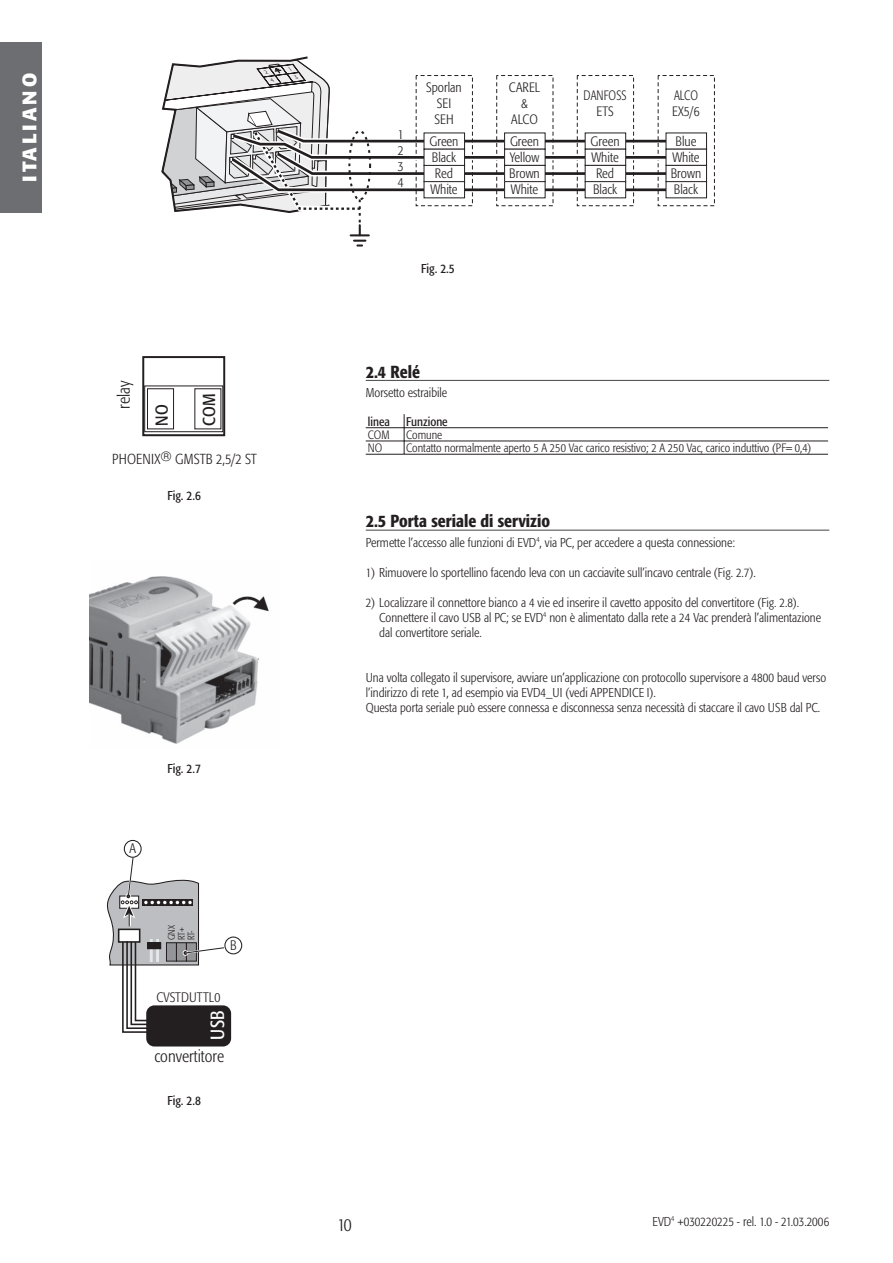
<style>
.page{position:relative;width:893px;height:1263px;background:#fff}
.page>*{position:absolute;margin:0;border:0;box-sizing:border-box;transform-origin:0 0}
.t1{font:700 19.5px "Formata";letter-spacing:.15em;color:#fff}
.t2{font:condensed 18.9px "Formata";color:#fff}
.t3{font:300 condensed 18px "Formata";color:#231f20}
.t4{font:500 condensed 17.25px "Formata";color:#231f20}
.t5{font:condensed 17.1px "Formata";color:#231f20}
.t6{font:300 condensed 17.1px "Formata";color:#231f20}
.t7{font:300 condensed 16.8px "Formata";color:#231f20}
.t8{font:300 condensed 14.4px "Formata";letter-spacing:.01em;color:#231f20}
.t9{font:300 condensed 13.65px "Formata";letter-spacing:.01em;color:#231f20}
.t10{font:300 condensed 13.5px/16.2px "Formata";color:#231f20;text-align:center}
.t11{font:300 condensed 13.5px/16.2px "Formata";color:#231f20;text-align:center;scale:.9 1}
.t12{font:300 condensed 12.75px/15px "Formata";color:#231f20}
.t13{font:condensed 12.75px "Formata";color:#231f20}
.t14{font:condensed 12.45px "Formata";color:#231f20}
.t15{font:300 condensed 12px "Formata";color:#231f20}
.t16{font:300 condensed 9.45px/10.1px "Formata";color:#231f20}
</style>
<div class="page">
<div style="left:142px;top:356px;width:83px;height:80px;border:2px solid #231f20"></div>
<div style="left:144px;top:385px;width:79px;height:47px;border:1px solid #231f20"></div>
<div style="left:147px;top:388px;width:27px;height:41px;border:1px solid #231f20"></div>
<img style="left:89px;top:576px;width:180px;height:168px">
<div style="left:147px;top:1006px;width:83px;height:40px;background:#231f20;border-radius:7px"></div>
<div style="left:146px;top:1005px;width:85px;height:42px;border:2px solid #231f20;border-radius:7px"></div>
<svg style="left:107px;top:840px;width:135px;height:194px"></svg>
<div style="left:0;top:43px;width:41px;height:170px;background:#6d6e71"></div>
<hr style="left:366px;top:380px;width:463px;height:1px;background:#57585a">
<hr style="left:366px;top:530px;width:463px;height:1px;background:#57585a">
<hr style="left:366px;top:427px;width:462px;height:1px;background:#231f20">
<hr style="left:366px;top:441px;width:462px;height:1px;background:#231f20">
<svg style="left:404px;top:414px;width:1px;height:40px"></svg>
<hr style="left:366px;top:454px;width:462px;height:1px;background:#231f20">
<svg style="left:161px;top:56px;width:554px;height:191px"></svg>
<h1 class="t1" style="left:21px;top:182px;width:110px;rotate:-90deg">ITALIANO</h1>
<h3 class="t6" style="left:117px;top:409px;width:30px;rotate:-90deg">relay</h3>
<h3 class="t5" style="left:155px;top:426px;width:23px;rotate:-90deg">NO</h3>
<h3 class="t5" style="left:202px;top:426px;width:33px;rotate:-90deg">COM</h3>
<p class="t8" style="left:112px;top:453px;width:146px">PHOENIX GMSTB 2,5/2 ST</p>
<p class="t13" style="left:167px;top:490px;width:35px">Fig. 2.6</p>
<p class="t9" style="left:129px;top:843px;width:8px">A</p>
<p class="t13" style="left:167px;top:763px;width:35px">Fig. 2.7</p>
<p class="t16" style="left:167px;top:940px;width:17px;rotate:-90deg">GNX<br>RT+<br>RT-</p>
<p class="t9" style="left:230px;top:939px;width:8px">B</p>
<p class="t9" style="left:157px;top:992px;width:65px">CVSTDUTTL0</p>
<h2 class="t2" style="left:210px;top:1040px;width:31px;rotate:-90deg">USB</h2>
<h3 class="t7" style="left:154px;top:1049px;width:71px">convertitore</h3>
<p class="t13" style="left:167px;top:1095px;width:35px">Fig. 2.8</p>
<p class="t10" style="left:426px;top:80px;width:37px">Sporlan<br>SEI<br>SEH</p>
<p class="t10" style="left:509px;top:80px;width:33px">CAREL &amp;<br>ALCO</p>
<p class="t11" style="left:583px;top:88px;width:49px">DANFOSS<br>ETS</p>
<p class="t11" style="left:672px;top:88px;width:32px;text-align:left">ALCO<br>EX5/6</p>
<p class="t10" style="left:429px;top:134px;width:30px">Green<br>Black<br>Red<br>White</p>
<p class="t10" style="left:509px;top:134px;width:32px;text-align:justify">Green Yellow Brown White</p>
<p class="t10" style="left:591px;top:134px;width:30px">Green<br>White<br>Red<br>Black</p>
<p class="t10" style="left:398px;top:127px;width:7px;text-align:justify">1<br>2<br>3<br>4</p>
<p class="t10" style="left:671px;top:134px;width:32px">Blue<br>White<br>Brown<br>Black</p>
<p class="t13" style="left:421px;top:263px;width:35px">Fig. 2.5</p>
<h3 class="t4" style="left:366px;top:365px;width:56px">2.4 Relé</h3>
<p class="t12" style="left:366px;top:386px;width:83px">Morsetto estraibile</p>
<p class="t14" style="left:368px;top:416px;width:24px">linea</p>
<p class="t14" style="left:406px;top:416px;width:43px">Funzione</p>
<p class="t15" style="left:368px;top:430px;width:23px">COM</p>
<p class="t15" style="left:406px;top:430px;width:37px">Comune</p>
<p class="t15" style="left:368px;top:443px;width:16px">NO</p>
<p class="t15" style="left:406px;top:443px;width:407px">Contatto normalmente aperto 5 A 250 Vac carico resistivo; 2 A 250 Vac, carico induttivo (PF= 0,4)</p>
<h3 class="t4" style="left:366px;top:514px;width:186px">2.5 Porta seriale di servizio</h3>
<p class="t12" style="left:366px;top:536px;width:371px">Permette l’accesso alle funzioni di EVD<sup>4</sup>, via PC, per accedere a questa connessione:</p>
<p class="t12" style="left:366px;top:566px;width:392px">1) Rimuovere lo sportellino facendo leva con un cacciavite sull’incavo centrale (Fig. 2.7).</p>
<p class="t12" style="left:379px;top:596px;width:443px;text-indent:-13px">2) Localizzare il connettore bianco a 4 vie ed inserire il cavetto apposito del convertitore (Fig. 2.8).<br>Connettere il cavo USB al PC; se EVD<sup>4</sup> non è alimentato dalla rete a 24 Vac prenderà l’alimentazione dal convertitore seriale.</p>
<p class="t12" style="left:366px;top:671px;width:462px">Una volta collegato il supervisore, avviare un’applicazione con protocollo supervisore a 4800 baud verso l’indirizzo di rete 1, ad esempio via EVD4_UI (vedi APPENDICE I).<br>Questa porta seriale può essere connessa e disconnessa senza necessità di staccare il cavo USB dal PC.</p>
<h3 class="t3" style="left:337px;top:1217px;width:16px">10</h3>
<p class="t12" style="left:652px;top:1215px;width:178px">EVD<sup>4</sup> +030220225 - rel. 1.0 - 21.03.2006</p>
</div>
